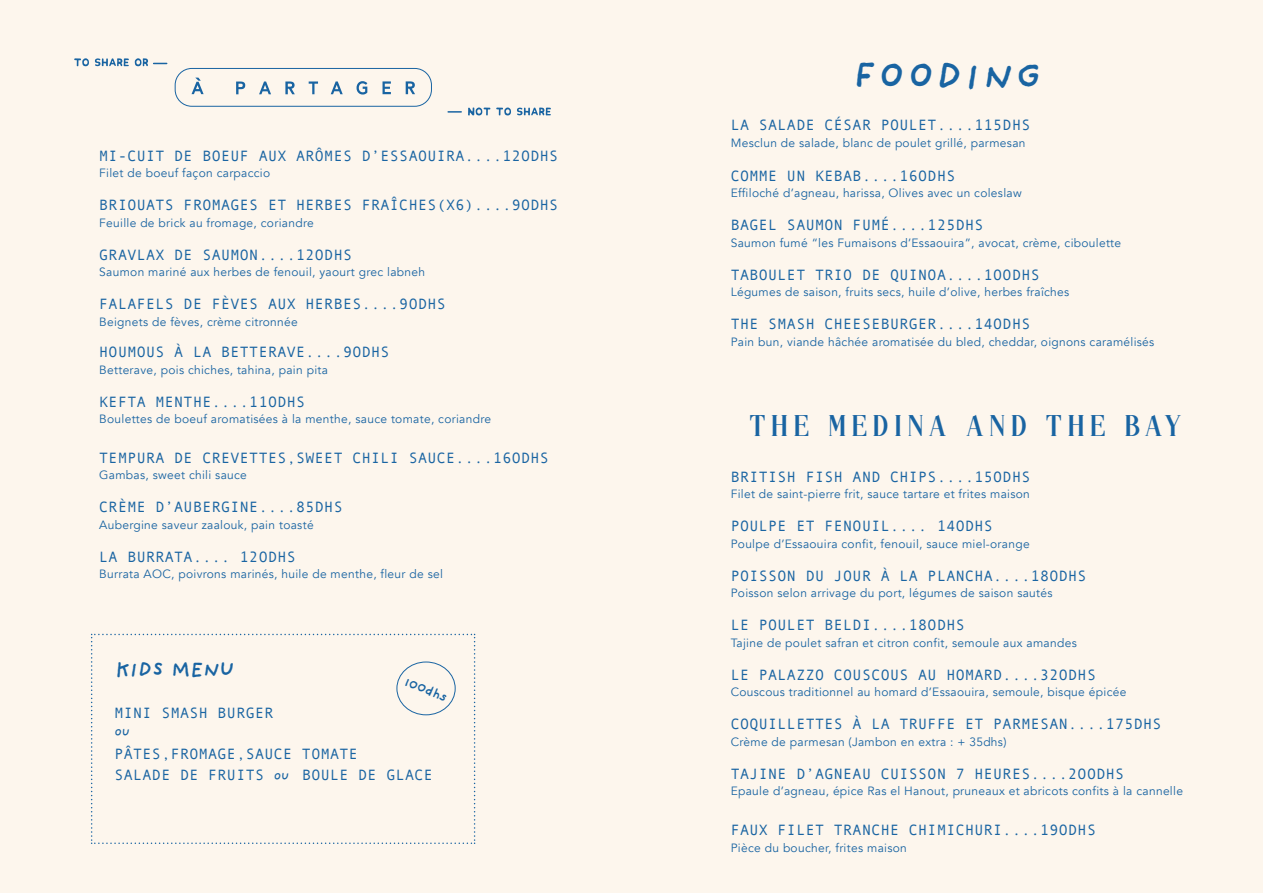
<style>
.page{position:relative;width:1263px;height:893px;background:#fdf6ed}
.page>*{position:absolute;margin:0;border:0;box-sizing:border-box;transform-origin:0 0}
.t1{font:700 36.9px "Providence Sans Pro";letter-spacing:.075em;color:#1964a2}
.t2{font:28.35px "Brigesta";letter-spacing:.2em;color:#1964a2;scale:1.13 1}
.t3{font:700 20.25px "Providence Sans Pro";color:#1964a2}
.t4{font:15px/21px "Andale Mono";letter-spacing:.025em;color:#1964a2}
.t5{font:700 13.5px "Providence Sans Pro";color:#1964a2}
.t6{font:12px "Avenir";letter-spacing:.025em;color:#1964a2}
.t7{font:700 10.5px "Providence Sans Pro";color:#1964a2}
.s1{font-family:"Providence Sans Pro";font-weight:700;font-size:10.5px}
</style>
<div class="page">
<svg style="left:448px;top:111px;width:13px;height:2px"></svg>
<svg style="left:154px;top:63px;width:13px;height:1px"></svg>
<svg style="left:468px;top:107px;width:22px;height:8px"></svg>
<svg style="left:496px;top:108px;width:15px;height:7px"></svg>
<svg style="left:517px;top:108px;width:34px;height:7px"></svg>
<svg style="left:74px;top:58px;width:15px;height:8px"></svg>
<svg style="left:95px;top:58px;width:34px;height:8px"></svg>
<svg style="left:135px;top:58px;width:13px;height:8px"></svg>
<div style="left:175px;top:68px;width:257px;height:39px;border:1px solid #1964a2;border-radius:17px"></div>
<svg style="left:192px;top:78px;width:12px;height:16px"></svg>
<svg style="left:236px;top:82px;width:9px;height:12px"></svg>
<svg style="left:259px;top:82px;width:12px;height:12px"></svg>
<svg style="left:285px;top:81px;width:10px;height:13px"></svg>
<svg style="left:309px;top:81px;width:9px;height:13px"></svg>
<svg style="left:331px;top:81px;width:12px;height:13px"></svg>
<svg style="left:357px;top:81px;width:10px;height:14px"></svg>
<svg style="left:382px;top:81px;width:9px;height:13px"></svg>
<svg style="left:406px;top:81px;width:9px;height:13px"></svg>
<svg style="left:91px;top:634px;width:384px;height:210px"></svg>
<div style="left:396px;top:662px;width:60px;height:53px;border:1px solid #1964a2;border-radius:50%"></div>
<p class="t4" style="left:99px;top:144px;width:461px">MI-CUIT DE BOEUF AUX ARÔMES D’ESSAOUIRA....12ODHS</p>
<p class="t6" style="left:99px;top:166px;width:172px">Filet de boeuf façon carpaccio</p>
<p class="t4" style="left:99px;top:194px;width:461px">BRIOUATS FROMAGES ET HERBES FRAÎCHES(X6)....9ODHS</p>
<p class="t6" style="left:99px;top:215px;width:216px">Feuille de brick au fromage, coriandre</p>
<p class="t4" style="left:99px;top:243px;width:254px">GRAVLAX DE SAUMON....12ODHS</p>
<p class="t6" style="left:99px;top:265px;width:327px">Saumon mariné aux herbes de fenouil, yaourt grec labneh</p>
<p class="t4" style="left:99px;top:293px;width:348px">FALAFELS DE FÈVES AUX HERBES....9ODHS</p>
<p class="t6" style="left:99px;top:314px;width:200px">Beignets de fèves, crème citronnée</p>
<p class="t4" style="left:99px;top:341px;width:292px">HOUMOUS À LA BETTERAVE....9ODHS</p>
<p class="t6" style="left:99px;top:362px;width:230px">Betterave, pois chiches, tahina, pain pita</p>
<p class="t4" style="left:99px;top:390px;width:207px">KEFTA MENTHE....11ODHS</p>
<p class="t6" style="left:99px;top:412px;width:393px">Boulettes de boeuf aromatisées à la menthe, sauce tomate, coriandre</p>
<p class="t4" style="left:99px;top:447px;width:451px">TEMPURA DE CREVETTES,SWEET CHILI SAUCE....16ODHS</p>
<p class="t6" style="left:99px;top:468px;width:149px">Gambas, sweet chili sauce</p>
<p class="t4" style="left:99px;top:496px;width:245px">CRÈME D’AUBERGINE....85DHS</p>
<p class="t6" style="left:99px;top:518px;width:216px">Aubergine saveur zaalouk, pain toasté</p>
<p class="t4" style="left:99px;top:546px;width:198px">LA BURRATA.... 12ODHS</p>
<p class="t6" style="left:99px;top:567px;width:345px">Burrata AOC, poivrons marinés, huile de menthe, fleur de sel</p>
<h3 class="t3" style="left:115px;top:657px;width:120px">KIDS MENU</h3>
<p class="t5" style="left:408px;top:673px;width:47px;rotate:22deg">100dhs</p>
<p class="t4" style="left:114px;top:702px;width:160px">MINI SMASH BURGER</p>
<p class="t7" style="left:114px;top:726px;width:16px">OU</p>
<p class="t4" style="left:114px;top:743px;width:320px">PÂTES,FROMAGE,SAUCE TOMATE<br>SALADE DE FRUITS <span class="s1">OU</span> BOULE DE GLACE</p>
<h1 class="t1" style="left:853px;top:54px;width:190px">FOODING</h1>
<p class="t4" style="left:731px;top:114px;width:301px">LA SALADE CÉSAR POULET....115DHS</p>
<p class="t6" style="left:731px;top:135px;width:296px">Mesclun de salade, blanc de poulet grillé, parmesan</p>
<p class="t4" style="left:731px;top:164px;width:226px">COMME UN KEBAB....16ODHS</p>
<p class="t6" style="left:731px;top:186px;width:292px">Effiloché d’agneau, harissa, Olives avec un coleslaw</p>
<p class="t4" style="left:731px;top:214px;width:254px">BAGEL SAUMON FUMÉ....125DHS</p>
<p class="t6" style="left:731px;top:235px;width:392px">Saumon fumé “les Fumaisons d’Essaouira”, avocat, crème, ciboulette</p>
<p class="t4" style="left:731px;top:263px;width:310px">TABOULET TRIO DE QUINOA....1OODHS</p>
<p class="t6" style="left:731px;top:285px;width:340px">Légumes de saison, fruits secs, huile d’olive, herbes fraîches</p>
<p class="t4" style="left:731px;top:313px;width:301px">THE SMASH CHEESEBURGER....14ODHS</p>
<p class="t6" style="left:731px;top:334px;width:425px">Pain bun, viande hâchée aromatisée du bled, cheddar, oignons caramélisés</p>
<h2 class="t2" style="left:750px;top:410px;width:383px">THE MEDINA AND THE BAY</h2>
<p class="t4" style="left:731px;top:465px;width:301px">BRITISH FISH AND CHIPS....15ODHS</p>
<p class="t6" style="left:731px;top:487px;width:301px">Filet de saint-pierre frit, sauce tartare et frites maison</p>
<p class="t4" style="left:731px;top:515px;width:264px">POULPE ET FENOUIL.... 14ODHS</p>
<p class="t6" style="left:731px;top:536px;width:300px">Poulpe d’Essaouira confit, fenouil, sauce miel-orange</p>
<p class="t4" style="left:731px;top:564px;width:357px">POISSON DU JOUR À LA PLANCHA....18ODHS</p>
<p class="t6" style="left:731px;top:586px;width:323px">Poisson selon arrivage du port, légumes de saison sautés</p>
<p class="t4" style="left:731px;top:614px;width:235px">LE POULET BELDI....18ODHS</p>
<p class="t6" style="left:731px;top:635px;width:348px">Tajine de poulet safran et citron confit, semoule aux amandes</p>
<p class="t4" style="left:731px;top:663px;width:367px">LE PALAZZO COUSCOUS AU HOMARD....32ODHS</p>
<p class="t6" style="left:731px;top:685px;width:397px">Couscous traditionnel au homard d’Essaouira, semoule, bisque épicée</p>
<p class="t4" style="left:731px;top:713px;width:432px">COQUILLETTES À LA TRUFFE ET PARMESAN....175DHS</p>
<p class="t6" style="left:731px;top:734px;width:277px">Crème de parmesan (Jambon en extra : + 35dhs)</p>
<p class="t4" style="left:731px;top:762px;width:395px">TAJINE D’AGNEAU CUISSON 7 HEURES....2OODHS</p>
<p class="t6" style="left:731px;top:784px;width:454px">Epaule d’agneau, épice Ras el Hanout, pruneaux et abricots confits à la cannelle</p>
<p class="t4" style="left:731px;top:819px;width:367px">FAUX FILET TRANCHE CHIMICHURI....19ODHS</p>
<p class="t6" style="left:731px;top:840px;width:178px">Pièce du boucher, frites maison</p>
</div>
